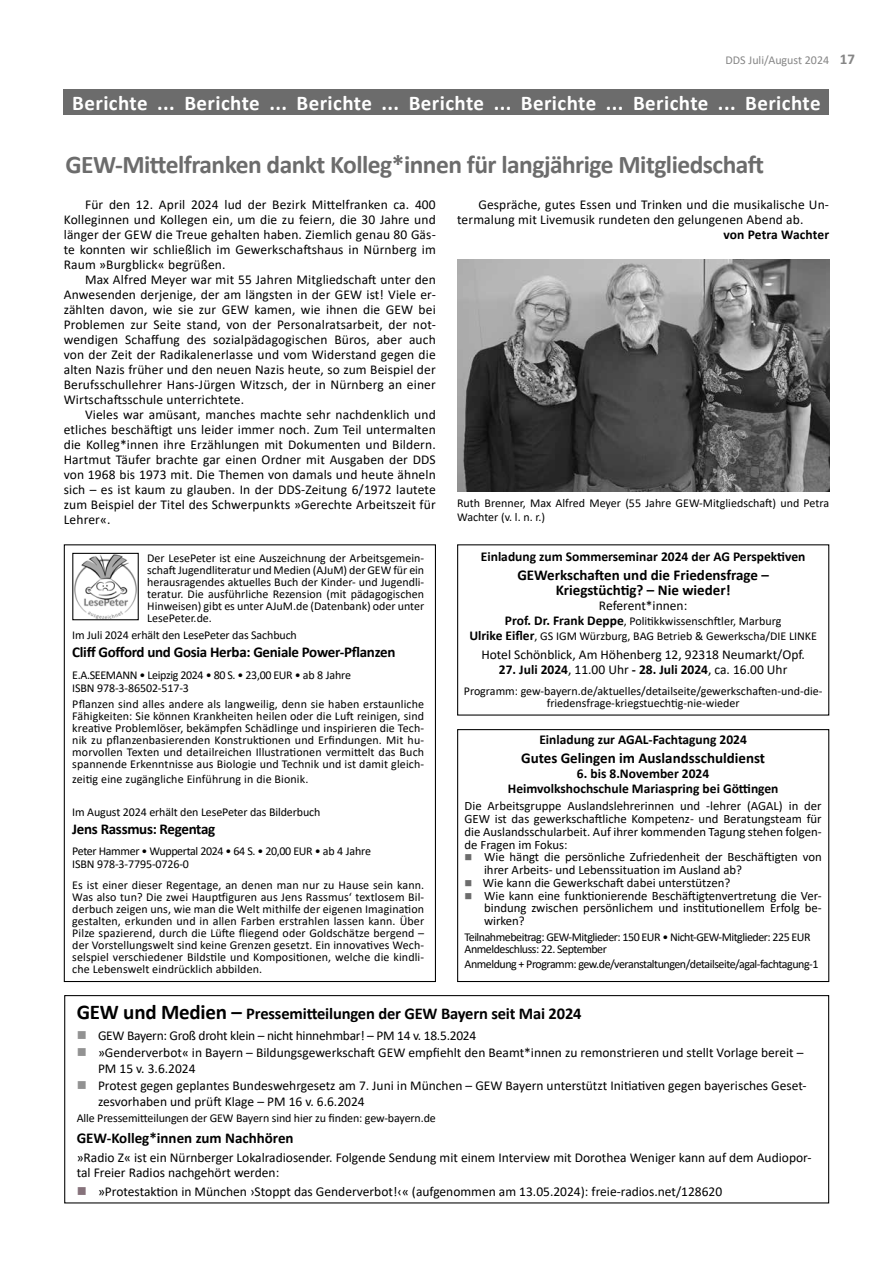
<style>
.page{position:relative;width:893px;height:1263px;background:#fff}
.page>*{position:absolute;margin:0;border:0;box-sizing:border-box;transform-origin:0 0}
.t1{font:700 25.5px "Calibri";letter-spacing:-.02em;color:#6c6c6c}
.t2{font:700 21px "Calibri";letter-spacing:.02em;color:#fff}
.t3{font:700 16.5px "Calibri";letter-spacing:-.01em;color:#000}
.t4{font:700 15px/15px "Calibri";color:#000;text-align:center}
.t5{font:700 15px "Calibri";letter-spacing:-.02em;color:#000}
.t6{font:13.5px/15px "Calibri";color:#000}
.t7{font:700 13.5px/15px "Calibri";color:#000;text-align:center}
.t8{font:13.5px "Calibri";letter-spacing:-.02em;color:#000}
.t9{font:12.75px/12.8px "Calibri";color:#000;text-align:justify}
.t10{font:12px/12px "Calibri";letter-spacing:-.01em;color:#000;text-align:justify}
.t11{font:12px/12px "Calibri";letter-spacing:-.04em;color:#000}
.t12{font:12px/13.5px "Calibri";letter-spacing:-.03em;color:#000}
.t13{font:12px "Calibri";letter-spacing:.01em;color:#000}
.t14{font:12px "Calibri";color:#868686}
.s1{font-weight:700;font-size:15px}
.s2{font-weight:700;font-size:13.5px}
.s3{font-weight:400}
.s4{color:#6c6c6c}
.s5{font-size:21px}
.s6{color:#929292}
.s7{color:#86727b}
</style>
<div class="page">
<div style="left:64px;top:89px;width:765px;height:26px;background:#6c6c6c"></div>
<img style="left:457px;top:259px;width:372px;height:233px">
<img style="left:74px;top:555px;width:63px;height:63px">
<div style="left:72px;top:553px;width:67px;height:67px;border:1px solid #000"></div>
<div style="left:64px;top:995px;width:765px;height:208px;border:1px solid #000"></div>
<div style="left:457px;top:729px;width:372px;height:253px;border:1px solid #000"></div>
<p class="t14" style="left:725px;top:51px;width:131px">DDS Juli/August 2024 <span class="s1">17</span></p>
<h2 class="t2" style="left:72px;top:88px;width:750px">Berichte ... Berichte ... Berichte ... Berichte ... Berichte ... Berichte ... Berichte</h2>
<h1 class="t1" style="left:66px;top:147px;width:700px">GEW-Mittelfranken dankt Kolleg*innen für langjährige Mitgliedschaft</h1>
<p class="t6" style="left:64px;top:197px;width:374px;text-align:justify;text-indent:21px">Für den 12. April 2024 lud der Bezirk Mittelfranken ca. 400<br>Kolleginnen und Kollegen ein, um die zu feiern, die 30 Jahre und länger der GEW die Treue gehalten haben. Ziemlich genau 80 Gäs&shy;te konnten wir schließlich im Gewerkschaftshaus in Nürnberg im Raum »Burgblick« begrüßen.</p>
<p class="t6" style="left:64px;top:272px;width:374px;text-align:justify;text-indent:21px">Max Alfred Meyer war mit 55 Jahren Mitgliedschaft unter den Anwesenden derjenige, der am längsten in der GEW ist! Viele er&shy;zählten davon, wie sie zur GEW kamen, wie ihnen die GEW bei Problemen zur Seite stand, von der Personalratsarbeit, der not&shy;wendigen Schaffung des sozialpädagogischen Büros, aber auch von der Zeit der Radikalenerlasse und vom Widerstand gegen die alten Nazis früher und den neuen Nazis heute, so zum Beispiel der Berufsschullehrer Hans-Jürgen Witzsch, der in Nürnberg an einer Wirtschaftsschule unterrichtete.</p>
<p class="t6" style="left:64px;top:407px;width:374px;text-align:justify;text-indent:21px">Vieles war amüsant, manches machte sehr nachdenklich und etliches beschäftigt uns leider immer noch. Zum Teil untermalten die Kolleg*innen ihre Erzählungen mit Dokumenten und Bildern.<br>Hartmut Täufer brachte gar einen Ordner mit Ausgaben der DDS von 1968 bis 1973 mit. Die Themen von damals und heute ähneln sich – es ist kaum zu glauben. In der DDS-Zeitung 6/1972 lautete zum Beispiel der Titel des Schwerpunkts »Gerechte Arbeitszeit für Lehrer«.</p>
<p class="t6" style="left:457px;top:197px;width:373px;text-indent:21px">Gespräche, gutes Essen und Trinken und die musikalische Un&shy;termalung mit Livemusik rundeten den gelungenen Abend ab.</p>
<p class="t7" style="left:723px;top:227px;width:107px">von Petra Wachter</p>
<p class="t10" style="left:457px;top:495px;width:374px;line-height:14.4px">Ruth Brenner, Max Alfred Meyer (55 Jahre GEW-Mitgliedschaft) und Petra<br>Wachter (v. l. n. r.)</p>
<p class="t7" style="left:481px;top:549px;width:326px">Einladung zum Sommerseminar 2024 der AG Perspektiven</p>
<p class="t4" style="left:517px;top:567px;width:253px">GEWerkschaften und die Friedensfrage –<br>Kriegstüchtig? – Nie wieder!</p>
<p class="t6" style="left:599px;top:598px;width:90px">Referent*innen:</p>
<p class="t10" style="left:469px;top:613px;width:349px;line-height:15px;text-align:center"><span class="s2">Prof. Dr. Frank Deppe</span>, Politikkwissenschftler, Marburg<br><span class="s2">Ulrike Eifler</span>, GS IGM Würzburg, BAG Betrieb &amp; Gewerkscha/DIE LINKE</p>
<p class="t6" style="left:481px;top:647px;width:325px">Hotel Schönblick, Am Höhenberg 12, 92318 Neumarkt/Opf.</p>
<p class="t7" style="left:499px;top:662px;width:290px">27. Juli 2024<span class="s3">, 11.00 Uhr</span> - 28. Juli 2024<span class="s3">, ca. 16.00 Uhr</span></p>
<p class="t10" style="left:464px;top:684px;width:360px;text-align:center">Programm: gew-bayern.de/aktuelles/detailseite/gewerkschaften-und-die&shy;friedensfrage-kriegstuechtig-nie-wieder</p>
<p class="t7" style="left:539px;top:732px;width:209px">Einladung zur AGAL-Fachtagung 2024</p>
<p class="t4" style="left:521px;top:751px;width:245px">Gutes Gelingen im Auslandsschuldienst</p>
<p class="t7" style="left:508px;top:766px;width:272px">6. bis 8.November 2024<br>Heimvolkshochschule Mariaspring bei Göttingen</p>
<p class="t9" style="left:465px;top:799px;width:359px">Die Arbeitsgruppe Auslandslehrerinnen und -lehrer (AGAL) in der GEW ist das gewerkschaftliche Kompetenz- und Beratungsteam für die Auslandsschularbeit. Auf ihrer kommenden Tagung stehen folgen&shy;de Fragen im Fokus:</p>
<p class="t9" style="left:484px;top:850px;width:339px;text-indent:-20px"><span class="s4">■</span> Wie hängt die persönliche Zufriedenheit der Beschäftigten von ihrer Arbeits- und Lebenssituation im Ausland ab?</p>
<p class="t9" style="left:465px;top:876px;width:267px"><span class="s4">■</span> Wie kann die Gewerkschaft dabei unterstützen?</p>
<p class="t9" style="left:484px;top:889px;width:339px;text-indent:-20px"><span class="s4">■</span> Wie kann eine funktionierende Beschäftigtenvertretung die Ver&shy;bindung zwischen persönlichem und institutionellem Erfolg be&shy;wirken?</p>
<p class="t11" style="left:465px;top:931px;width:348px">Teilnahmebeitrag: GEW-Mitglieder: 150 EUR • Nicht-GEW-Mitglieder: 225 EUR<br>Anmeldeschluss: 22. September</p>
<p class="t11" style="left:465px;top:958px;width:355px">Anmeldung + Programm: gew.de/veranstaltungen/detailseite/agal-fachtagung-1</p>
<p class="t3" style="left:77px;top:1002px;width:506px"><span class="s5">GEW und Medien –</span> Pressemitteilungen der GEW Bayern seit Mai 2024</p>
<p class="t8" style="left:77px;top:1026px;width:401px"><span class="s6">■</span> GEW Bayern: Groß droht klein – nicht hinnehmbar! – PM 14 v. 18.5.2024</p>
<p class="t6" style="left:98px;top:1043px;width:707px;line-height:16.5px;text-indent:-21px"><span class="s6">■</span> »Genderverbot« in Bayern – Bildungsgewerkschaft GEW empfiehlt den Beamt*innen zu remonstrieren und stellt Vorlage bereit –<br>PM 15 v. 3.6.2024</p>
<p class="t6" style="left:98px;top:1076px;width:710px;line-height:16.5px;text-indent:-21px"><span class="s6">■</span> Protest gegen geplantes Bundeswehrgesetz am 7. Juni in München – GEW Bayern unterstützt Initiativen gegen bayerisches Geset&shy;zesvorhaben und prüft Klage – PM 16 v. 6.6.2024</p>
<p class="t10" style="left:77px;top:1112px;width:361px">Alle Pressemitteilungen der GEW Bayern sind hier zu finden: gew-bayern.de</p>
<p class="t4" style="left:77px;top:1130px;width:218px">GEW-Kolleg*innen zum Nachhören</p>
<p class="t6" style="left:77px;top:1150px;width:736px">»Radio Z« ist ein Nürnberger Lokalradiosender. Folgende Sendung mit einem Interview mit Dorothea Weniger kann auf dem Audiopor&shy;tal Freier Radios nachgehört werden:</p>
<p class="t6" style="left:77px;top:1184px;width:647px"><span class="s7">■</span> »Protestaktion in München ›Stoppt das Genderverbot!‹« (aufgenommen am 13.05.2024): freie-radios.net/128620</p>
<p class="t10" style="left:147px;top:551px;width:278px">Der LesePeter ist eine Auszeichnung der Arbeitsgemein&shy;schaft Jugendliteratur und Medien (AJuM) der GEW für ein herausragendes aktuelles Buch der Kinder- und Jugendli&shy;teratur. Die ausführliche Rezension (mit pädagogischen Hinweisen) gibt es unter AJuM.de (Datenbank) oder unter LesePeter.de.</p>
<p class="t10" style="left:72px;top:629px;width:226px">Im Juli 2024 erhält den LesePeter das Sachbuch</p>
<p class="t5" style="left:72px;top:641px;width:325px">Cliff Gofford und Gosia Herba: Geniale Power-Pflanzen</p>
<p class="t12" style="left:72px;top:668px;width:280px">E.A.SEEMANN • Leipzig 2024 • 80 S. • 23,00 EUR • ab 8 Jahre<br>ISBN 978-3-86502-517-3</p>
<p class="t10" style="left:72px;top:698px;width:353px">Pflanzen sind alles andere als langweilig, denn sie haben erstaunliche Fähigkeiten: Sie können Krankheiten heilen oder die Luft reinigen, sind kreative Problemlöser, bekämpfen Schädlinge und inspirieren die Tech&shy;nik zu pflanzenbasierenden Konstruktionen und Erfindungen. Mit hu&shy;morvollen Texten und detailreichen Illustrationen vermittelt das Buch spannende Erkenntnisse aus Biologie und Technik und ist damit gleich-</p>
<p class="t13" style="left:72px;top:771px;width:238px">zeitig eine zugängliche Einführung in die Bionik.</p>
<p class="t10" style="left:72px;top:806px;width:250px">Im August 2024 erhält den LesePeter das Bilderbuch</p>
<p class="t5" style="left:72px;top:819px;width:144px">Jens Rassmus: Regentag</p>
<p class="t12" style="left:72px;top:844px;width:300px">Peter Hammer • Wuppertal 2024 • 64 S. • 20,00 EUR • ab 4 Jahre<br>ISBN 978-3-7795-0726-0</p>
<p class="t10" style="left:72px;top:879px;width:353px">Es ist einer dieser Regentage, an denen man nur zu Hause sein kann.<br>Was also tun? Die zwei Hauptfiguren aus Jens Rassmus‘ textlosem Bil&shy;derbuch zeigen uns, wie man die Welt mithilfe der eigenen Imagination gestalten, erkunden und in allen Farben erstrahlen lassen kann. Über Pilze spazierend, durch die Lüfte fliegend oder Goldschätze bergend – der Vorstellungswelt sind keine Grenzen gesetzt. Ein innovatives Wech&shy;selspiel verschiedener Bildstile und Kompositionen, welche die kindli&shy;che Lebenswelt eindrücklich abbilden.</p>
</div>
